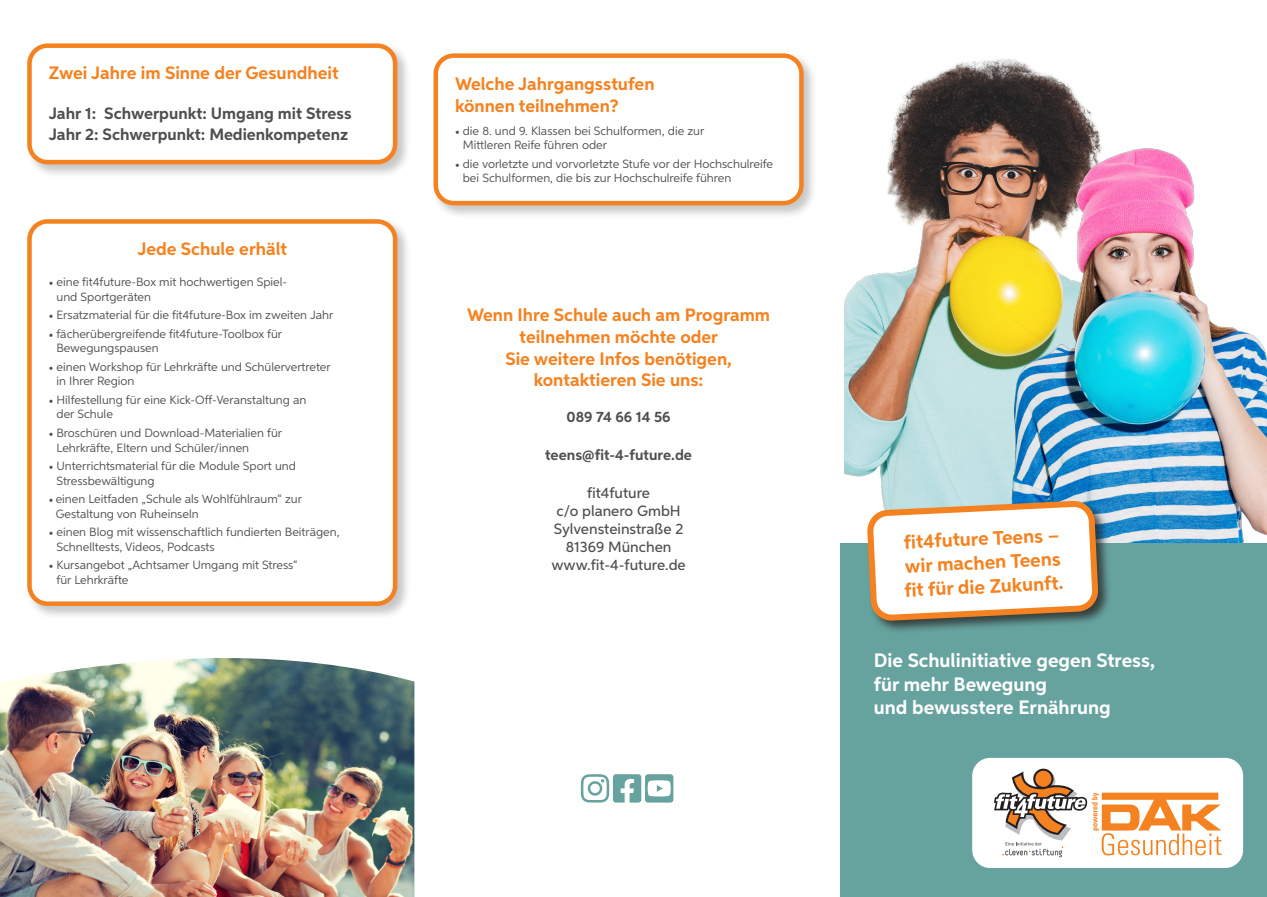
<style>
.page{position:relative;width:1267px;height:897px;background:#fff}
.page>*{position:absolute;margin:0;border:0;box-sizing:border-box;transform-origin:0 0}
.Lauftext{font:700 19.5px/23.4px "Aspira";color:#fff}
.t1{font:700 19.5px "Aspira";color:#f58220}
.Lauftext-2{font:700 18px/21.6px "Aspira";color:#f58220;text-align:center}
.t2{font:700 16.5px "Aspira";color:#4e4f50}
.Lauftext-3{font:500 15px "Aspira";color:#4e4f50}
.Lauftext-4{font:700 15px "Aspira";color:#4e4f50}
.Lauftext-5{font:12px/14.4px "Aspira";color:#4e4f50}
.s1{font-family:"Minion Pro";font-weight:700;font-stretch:condensed}
</style>
<div class="page">
<img style="left:926px;top:58px;width:133px;height:22px">
<img style="left:844px;top:80px;width:422px;height:463px">
<div style="left:839px;top:543px;width:427px;height:353px;background:#66a39e"></div>
<div style="left:972px;top:757px;width:270px;height:110px;background:#fff;border-radius:18px"></div>
<div style="left:26px;top:42px;width:385px;height:136px;background:#231f20;opacity:.25"></div>
<div style="left:29px;top:46px;width:366px;height:116px;background:#fff;border-radius:18px"></div>
<div style="left:27px;top:43px;width:370px;height:121px;border:4px solid #f58220;border-radius:18px"></div>
<div style="left:26px;top:218px;width:385px;height:401px;background:#231f20;opacity:.25"></div>
<div style="left:29px;top:221px;width:366px;height:382px;background:#fff;border-radius:18px"></div>
<div style="left:27px;top:219px;width:370px;height:387px;border:4px solid #f58220;border-radius:18px"></div>
<div style="left:865px;top:498px;width:247px;height:136px;background:#231f20;opacity:.75"></div>
<svg style="left:868px;top:503px;width:229px;height:115px"></svg>
<div style="left:432px;top:52px;width:385px;height:167px;background:#231f20;opacity:.25"></div>
<div style="left:436px;top:56px;width:365px;height:147px;background:#fff;border-radius:18px"></div>
<div style="left:433px;top:53px;width:370px;height:152px;border:4px solid #f58220;border-radius:18px"></div>
<svg style="left:580px;top:774px;width:93px;height:28px"></svg>
<img style="left:0;top:658px;width:414px;height:238px">
<svg style="left:994px;top:768px;width:227px;height:89px"></svg>
<p class="Lauftext-2" style="left:49px;top:62px;width:291px">Zwei Jahre im Sinne der Gesundheit</p>
<p class="t2" style="left:49px;top:103px;width:304px">Jahr 1: Schwerpunkt: Umgang mit Stress</p>
<p class="t2" style="left:49px;top:124px;width:301px">Jahr 2: Schwerpunkt: Medienkompetenz</p>
<p class="Lauftext-2" style="left:137px;top:238px;width:151px">Jede Schule erhält</p>
<p class="Lauftext-5" style="left:57px;top:274px;width:232px;text-indent:-8px"><span class="s1">•</span> eine fit4future-Box mit hochwertigen Spiel&shy;und Sportgeräten</p>
<p class="Lauftext-5" style="left:49px;top:308px;width:286px"><span class="s1">•</span> Ersatzmaterial für die fit4future-Box im zweiten Jahr</p>
<p class="Lauftext-5" style="left:56px;top:326px;width:227px;text-indent:-8px"><span class="s1">•</span> fächerübergreifende fit4future-Toolbox für<br>Bewegungspausen</p>
<p class="Lauftext-5" style="left:57px;top:359px;width:276px;text-indent:-8px"><span class="s1">•</span> einen Workshop für Lehrkräfte und Schülervertreter in Ihrer Region</p>
<p class="Lauftext-5" style="left:57px;top:392px;width:251px;text-indent:-8px"><span class="s1">•</span> Hilfestellung für eine Kick-Off-Veranstaltung an der Schule</p>
<p class="Lauftext-5" style="left:57px;top:425px;width:227px;text-indent:-8px"><span class="s1">•</span> Broschüren und Download-Materialien für<br>Lehrkräfte, Eltern und Schüler/innen</p>
<p class="Lauftext-5" style="left:57px;top:458px;width:241px;text-indent:-8px"><span class="s1">•</span> Unterrichtsmaterial für die Module Sport und<br>Stressbewältigung</p>
<p class="Lauftext-5" style="left:56px;top:491px;width:248px;text-indent:-7px"><span class="s1">•</span> einen Leitfaden „Schule als Wohlfühlraum“ zur<br>Gestaltung von Ruheinseln</p>
<p class="Lauftext-5" style="left:57px;top:524px;width:284px;text-indent:-8px"><span class="s1">•</span> einen Blog mit wissenschaftlich fundierten Beiträgen,<br>Schnelltests, Videos, Podcasts</p>
<p class="Lauftext-5" style="left:57px;top:558px;width:243px;text-indent:-8px"><span class="s1">•</span> Kursangebot „Achtsamer Umgang mit Stress“ für Lehrkräfte</p>
<p class="Lauftext-2" style="left:455px;top:74px;width:201px;text-align:left">Welche Jahrgangsstufen können teilnehmen?</p>
<p class="Lauftext-5" style="left:463px;top:123px;width:243px;text-indent:-8px"><span class="s1">•</span> die 8. und 9. Klassen bei Schulformen, die zur<br>Mittleren Reife führen oder</p>
<p class="Lauftext-5" style="left:463px;top:156px;width:312px;text-indent:-8px"><span class="s1">•</span> die vorletzte und vorvorletzte Stufe vor der Hochschulreife bei Schulformen, die bis zur Hochschulreife führen</p>
<p class="Lauftext-2" style="left:467px;top:304px;width:304px">Wenn Ihre Schule auch am Programm teilnehmen möchte oder<br>Sie weitere Infos benötigen, kontaktieren Sie uns:</p>
<p class="Lauftext-4" style="left:566px;top:408px;width:106px">089 74 66 14 56</p>
<p class="Lauftext-4" style="left:545px;top:446px;width:148px">teens@fit-4-future.de</p>
<p class="Lauftext-3" style="left:587px;top:483px;width:64px">fit4future</p>
<p class="Lauftext-3" style="left:556px;top:501px;width:126px">c/o planero GmbH</p>
<p class="Lauftext-3" style="left:554px;top:519px;width:131px">Sylvensteinstraße 2</p>
<p class="Lauftext-3" style="left:565px;top:537px;width:107px">81369 München</p>
<p class="Lauftext-3" style="left:551px;top:555px;width:136px">www.fit-4-future.de</p>
<p class="t1" style="left:903px;top:530px;width:157px;rotate:-3deg">fi t4future Teens –</p>
<p class="t1" style="left:904px;top:554px;width:157px;rotate:-3deg">wir machen Teens</p>
<p class="t1" style="left:903px;top:578px;width:161px;rotate:-3deg">fi t für die Zukunft.</p>
<p class="Lauftext" style="left:873px;top:649px;width:283px">Die Schulinitiative gegen Stress,</p>
<p class="Lauftext" style="left:873px;top:672px;width:238px">für mehr Bewegung<br>und bewusstere Ernährung</p>
</div>
